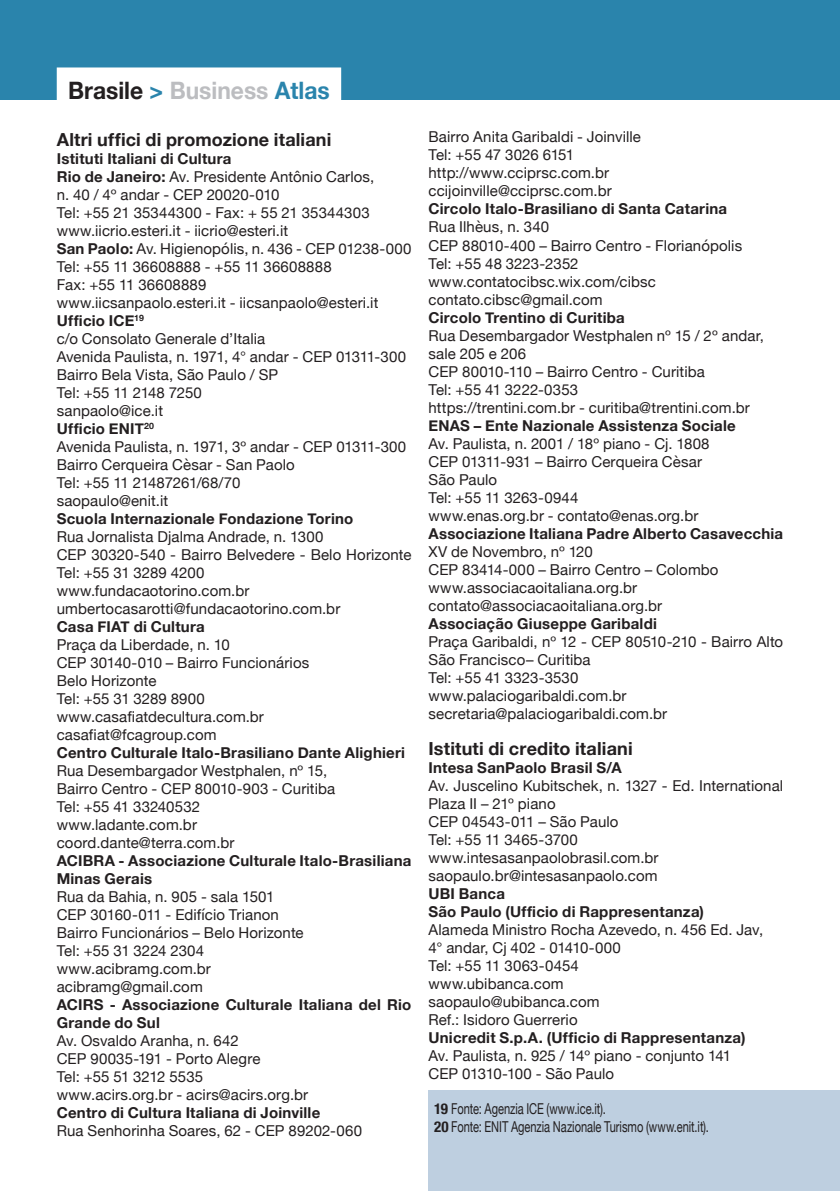
<style>
.page{position:relative;width:840px;height:1191px;background:#fff}
.page>*{position:absolute;margin:0;border:0;box-sizing:border-box;transform-origin:0 0}
.t1{font:700 24px "Helvetica Neue";color:#bcbdc0;scale:.95 1}
.t2{font:700 18px "Helvetica Neue";letter-spacing:.01em;color:#231f20}
.t3{font:15px/18px "Helvetica Neue";letter-spacing:.005em;color:#231f20}
.t4{font:700 15px/18px "Helvetica Neue";letter-spacing:.015em;color:#231f20}
.t5{font:15px "Helvetica Neue";letter-spacing:.005em;color:#231f20;scale:.74 1}
.t6{font:15px "Helvetica Neue";letter-spacing:-.015em;color:#231f20}
.s1{color:#231f20}
.s2{color:#2a84ac}
.s3{font-weight:700}
.s4{font-weight:700;font-stretch:condensed}
</style>
<div class="page">
<div style="left:0;top:0;width:839px;height:99px;background:#2a84ac"></div>
<div style="left:57px;top:67px;width:284px;height:36px;background:#fff"></div>
<div style="left:428px;top:1090px;width:411px;height:101px;background:#becfe0"></div>
<p class="t1" style="left:68px;top:72px;width:277px"><span class="s1">Brasile</span> <span class="s2">&gt;</span> Business <span class="s2">Atlas</span></p>
<p class="t2" style="left:57px;top:125px;width:276px">Altri uffici di promozione italiani</p>
<p class="t4" style="left:57px;top:150px;width:176px">Istituti Italiani di Cultura</p>
<p class="t3" style="left:57px;top:168px;width:319px"><span class="s3">Rio de Janeiro:</span> Av. Presidente Antônio Carlos,</p>
<p class="t3" style="left:57px;top:186px;width:224px">n. 40 / 4º andar - CEP 20020-010</p>
<p class="t3" style="left:57px;top:204px;width:314px">Tel: +55 21 35344300 - Fax: + 55 21 35344303</p>
<p class="t3" style="left:57px;top:222px;width:233px">www.iicrio.esteri.it - iicrio@esteri.it</p>
<p class="t3" style="left:57px;top:240px;width:356px"><span class="s3">San Paolo:</span> Av. Higienopólis, n. 436 - CEP 01238-000</p>
<p class="t3" style="left:57px;top:258px;width:276px">Tel: +55 11 36608888 - +55 11 36608888</p>
<p class="t3" style="left:57px;top:276px;width:151px">Fax: +55 11 36608889</p>
<p class="t3" style="left:57px;top:294px;width:323px">www.iicsanpaolo.esteri.it - iicsanpaolo@esteri.it</p>
<p class="t4" style="left:57px;top:312px;width:89px">Ufficio ICE<sup>19</sup></p>
<p class="t3" style="left:57px;top:330px;width:210px">c/o Consolato Generale d’Italia</p>
<p class="t3" style="left:57px;top:348px;width:350px">Avenida Paulista, n. 1971, 4° andar - CEP 01311-300</p>
<p class="t3" style="left:57px;top:366px;width:223px">Bairro Bela Vista, São Paulo / SP</p>
<p class="t6" style="left:57px;top:382px;width:146px">Tel: +55 11 2148 7250</p>
<p class="t3" style="left:57px;top:402px;width:108px">sanpaolo@ice.it</p>
<p class="t4" style="left:57px;top:420px;width:99px">Ufficio ENIT<sup>20</sup></p>
<p class="t3" style="left:57px;top:438px;width:351px">Avenida Paulista, n. 1971, 3º andar - CEP 01311-300</p>
<p class="t3" style="left:57px;top:456px;width:239px">Bairro Cerqueira Cèsar - San Paolo</p>
<p class="t6" style="left:57px;top:472px;width:185px">Tel: +55 11 21487261/68/70</p>
<p class="t3" style="left:57px;top:492px;width:113px">saopaulo@enit.it</p>
<p class="t4" style="left:57px;top:510px;width:298px">Scuola Internazionale Fondazione Torino</p>
<p class="t3" style="left:57px;top:528px;width:268px">Rua Jornalista Djalma Andrade, n. 1300</p>
<p class="t3" style="left:57px;top:546px;width:356px">CEP 30320-540 - Bairro Belvedere - Belo Horizonte<br>Tel: +55 31 3289 4200</p>
<p class="t3" style="left:57px;top:582px;width:194px">www.fundacaotorino.com.br</p>
<p class="t3" style="left:57px;top:600px;width:285px">umbertocasarotti@fundacaotorino.com.br</p>
<p class="t4" style="left:57px;top:618px;width:149px">Casa FIAT di Cultura</p>
<p class="t3" style="left:57px;top:636px;width:174px">Praça da Liberdade, n. 10</p>
<p class="t3" style="left:57px;top:654px;width:254px">CEP 30140-010 – Bairro Funcionários</p>
<p class="t3" style="left:57px;top:672px;width:101px">Belo Horizonte</p>
<p class="t3" style="left:57px;top:690px;width:150px">Tel: +55 31 3289 8900</p>
<p class="t3" style="left:57px;top:708px;width:208px">www.casafiatdecultura.com.br</p>
<p class="t3" style="left:57px;top:726px;width:161px">casafiat@fcagroup.com</p>
<p class="t4" style="left:57px;top:744px;width:349px">Centro Culturale Italo-Brasiliano Dante Alighieri</p>
<p class="t3" style="left:57px;top:762px;width:272px">Rua Desembargador Westphalen, nº 15,</p>
<p class="t3" style="left:57px;top:780px;width:280px">Bairro Centro - CEP 80010-903 - Curitiba</p>
<p class="t3" style="left:57px;top:798px;width:145px">Tel: +55 41 33240532</p>
<p class="t3" style="left:57px;top:816px;width:142px">www.ladante.com.br</p>
<p class="t3" style="left:57px;top:834px;width:179px">coord.dante@terra.com.br</p>
<p class="t4" style="left:57px;top:852px;width:356px">ACIBRA - Associazione Culturale Italo-Brasiliana<br>Minas Gerais</p>
<p class="t3" style="left:57px;top:888px;width:219px">Rua da Bahia, n. 905 - sala 1501</p>
<p class="t3" style="left:57px;top:906px;width:223px">CEP 30160-011 - Edifício Trianon</p>
<p class="t3" style="left:57px;top:924px;width:248px">Bairro Funcionários – Belo Horizonte</p>
<p class="t3" style="left:57px;top:942px;width:149px">Tel: +55 31 3224 2304</p>
<p class="t3" style="left:57px;top:960px;width:156px">www.acibramg.com.br</p>
<p class="t3" style="left:57px;top:978px;width:147px">acibramg@gmail.com</p>
<p class="t4" style="left:57px;top:996px;width:356px">ACIRS - Associazione Culturale Italiana del Rio<br>Grande do Sul</p>
<p class="t3" style="left:57px;top:1032px;width:183px">Av. Osvaldo Aranha, n. 642</p>
<p class="t3" style="left:57px;top:1050px;width:205px">CEP 90035-191 - Porto Alegre</p>
<p class="t3" style="left:57px;top:1068px;width:148px">Tel: +55 51 3212 5535</p>
<p class="t3" style="left:57px;top:1086px;width:253px">www.acirs.org.br - acirs@acirs.org.br</p>
<p class="t4" style="left:57px;top:1104px;width:265px">Centro di Cultura Italiana di Joinville</p>
<p class="t3" style="left:57px;top:1122px;width:307px">Rua Senhorinha Soares, 62 - CEP 89202-060</p>
<p class="t3" style="left:428px;top:129px;width:214px">Bairro Anita Garibaldi - Joinville</p>
<p class="t6" style="left:428px;top:144px;width:147px">Tel: +55 47 3026 6151</p>
<p class="t3" style="left:428px;top:165px;width:182px">http://www.cciprsc.com.br</p>
<p class="t3" style="left:428px;top:183px;width:185px">ccijoinville@cciprsc.com.br</p>
<p class="t4" style="left:428px;top:200px;width:300px">Circolo Italo-Brasiliano di Santa Catarina</p>
<p class="t3" style="left:428px;top:219px;width:122px">Rua Ilhèus, n. 340</p>
<p class="t3" style="left:428px;top:237px;width:315px">CEP 88010-400 – Bairro Centro - Florianópolis</p>
<p class="t3" style="left:428px;top:255px;width:151px">Tel: +55 48 3223-2352</p>
<p class="t3" style="left:428px;top:273px;width:229px">www.contatocibsc.wix.com/cibsc</p>
<p class="t3" style="left:428px;top:291px;width:175px">contato.cibsc@gmail.com</p>
<p class="t4" style="left:428px;top:308px;width:198px">Circolo Trentino di Curitiba</p>
<p class="t3" style="left:428px;top:327px;width:337px">Rua Desembargador Westphalen nº 15 / 2º andar,</p>
<p class="t3" style="left:428px;top:345px;width:99px">sale 205 e 206</p>
<p class="t3" style="left:428px;top:363px;width:278px">CEP 80010-110 – Bairro Centro - Curitiba</p>
<p class="t3" style="left:428px;top:381px;width:151px">Tel: +55 41 3222-0353</p>
<p class="t3" style="left:428px;top:399px;width:323px">https://trentini.com.br - curitiba@trentini.com.br</p>
<p class="t4" style="left:428px;top:416px;width:308px">ENAS – Ente Nazionale Assistenza Sociale</p>
<p class="t3" style="left:428px;top:435px;width:282px">Av. Paulista, n. 2001 / 18º piano - Cj. 1808</p>
<p class="t3" style="left:428px;top:453px;width:275px">CEP 01311-931 – Bairro Cerqueira Cèsar</p>
<p class="t3" style="left:428px;top:471px;width:70px">São Paulo</p>
<p class="t3" style="left:428px;top:489px;width:151px">Tel: +55 11 3263-0944</p>
<p class="t3" style="left:428px;top:507px;width:271px">www.enas.org.br - contato@enas.org.br</p>
<p class="t4" style="left:428px;top:524px;width:356px">Associazione Italiana Padre Alberto Casavecchia</p>
<p class="t3" style="left:428px;top:543px;width:166px">XV de Novembro, nº 120</p>
<p class="t3" style="left:428px;top:561px;width:291px">CEP 83414-000 – Bairro Centro – Colombo</p>
<p class="t3" style="left:428px;top:579px;width:210px">www.associacaoitaliana.org.br</p>
<p class="t3" style="left:428px;top:597px;width:235px">contato@associacaoitaliana.org.br</p>
<p class="t4" style="left:428px;top:614px;width:230px">Associação Giuseppe Garibaldi</p>
<p class="t3" style="left:428px;top:633px;width:356px">Praça Garibaldi, nº 12 - CEP 80510-210 - Bairro Alto<br>São Francisco– Curitiba</p>
<p class="t3" style="left:428px;top:669px;width:151px">Tel: +55 41 3323-3530</p>
<p class="t3" style="left:428px;top:687px;width:199px">www.palaciogaribaldi.com.br</p>
<p class="t3" style="left:428px;top:705px;width:240px">secretaria@palaciogaribaldi.com.br</p>
<p class="t2" style="left:428px;top:734px;width:205px">Istituti di credito italiani</p>
<p class="t4" style="left:428px;top:758px;width:194px">Intesa SanPaolo Brasil S/A</p>
<p class="t3" style="left:428px;top:777px;width:356px">Av. Juscelino Kubitschek, n. 1327 - Ed. International<br>Plaza II – 21º piano</p>
<p class="t3" style="left:428px;top:813px;width:191px">CEP 04543-011 – São Paulo</p>
<p class="t3" style="left:428px;top:831px;width:151px">Tel: +55 11 3465-3700</p>
<p class="t3" style="left:428px;top:849px;width:231px">www.intesasanpaolobrasil.com.br</p>
<p class="t3" style="left:428px;top:867px;width:230px">saopaulo.br@intesasanpaolo.com</p>
<p class="t4" style="left:428px;top:884px;width:78px">UBI Banca</p>
<p class="t4" style="left:428px;top:902px;width:277px">São Paulo (Ufficio di Rappresentanza)</p>
<p class="t3" style="left:428px;top:921px;width:336px">Alameda Ministro Rocha Azevedo, n. 456 Ed. Jav,</p>
<p class="t3" style="left:428px;top:939px;width:194px">4° andar, Cj 402 - 01410-000</p>
<p class="t3" style="left:428px;top:957px;width:152px">Tel: +55 11 3063-0454</p>
<p class="t3" style="left:428px;top:975px;width:137px">www.ubibanca.com</p>
<p class="t3" style="left:428px;top:993px;width:172px">saopaulo@ubibanca.com</p>
<p class="t3" style="left:428px;top:1011px;width:150px">Ref.: Isidoro Guerrerio</p>
<p class="t4" style="left:428px;top:1028px;width:318px">Unicredit S.p.A. (Ufficio di Rappresentanza)</p>
<p class="t3" style="left:428px;top:1047px;width:304px">Av. Paulista, n. 925 / 14º piano - conjunto 141</p>
<p class="t3" style="left:428px;top:1065px;width:187px">CEP 01310-100 - São Paulo</p>
<p class="t5" style="left:434px;top:1097px;width:233px"><span class="s4">19</span> Fonte: Agenzia ICE (www.ice.it).</p>
<p class="t5" style="left:434px;top:1115px;width:372px"><span class="s4">20</span> Fonte: ENIT Agenzia Nazionale Turismo (www.enit.it).</p>
</div>
